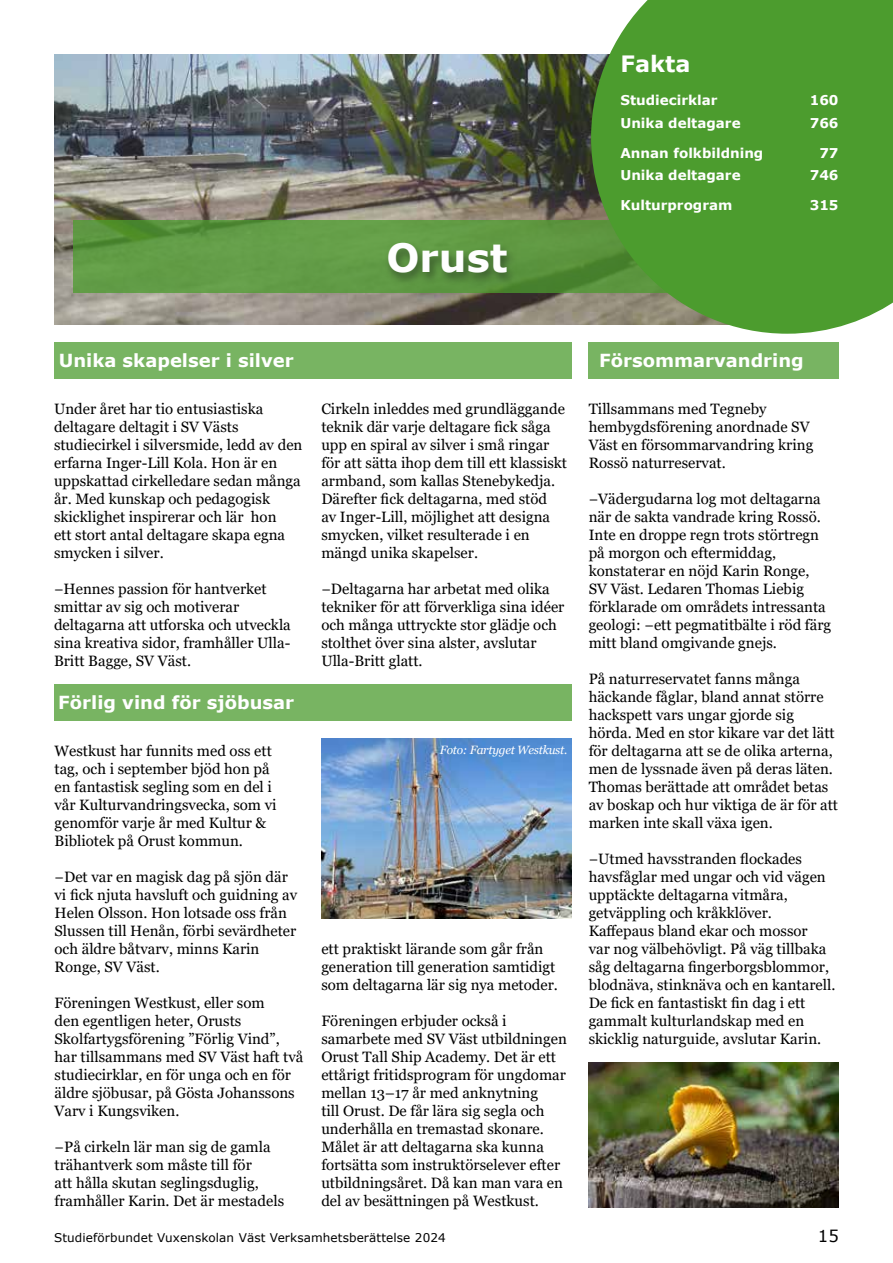
<style>
.page{position:relative;width:893px;height:1263px;background:#fff}
.page>*{position:absolute;margin:0;border:0;box-sizing:border-box;transform-origin:0 0}
.t1{font:700 39px "Verdana";color:#fefefe}
.t2{font:700 22.5px "Verdana";color:#fff}
.t3{font:700 18px "Verdana";color:#fff}
.t4{font:16.5px "Verdana";color:#000}
.t5{font:15px/18px "Georgia";color:#000}
.t6{font:700 13.5px/22.5px "Verdana";color:#fff}
.t7{font:12px "Verdana";letter-spacing:.01em;color:#000}
.t8{font:italic 12px "Georgia";letter-spacing:-.025em;color:#fff}
</style>
<div class="page">
<img style="left:54px;top:54px;width:537px;height:270px">
<svg style="left:591px;top:0;width:302px;height:334px;background:#589f3c"></svg>
<div style="left:54px;top:684px;width:518px;height:36px;background:#78b462"></div>
<div style="left:589px;top:342px;width:250px;height:36px;background:#78b462"></div>
<svg style="left:73px;top:221px;width:748px;height:72px;background:#59993c"></svg>
<div style="left:383px;top:241px;width:135px;height:45px;background:#2f4827;opacity:.75"></div>
<div style="left:55px;top:342px;width:517px;height:36px;background:#78b462"></div>
<img style="left:321px;top:738px;width:251px;height:180px">
<img style="left:589px;top:1062px;width:250px;height:145px">
<h1 class="t1" style="left:386px;top:230px;width:123px">Orust</h1>
<h2 class="t2" style="left:620px;top:48px;width:72px">Fakta</h2>
<p class="t6" style="left:620px;top:89px;width:122px">Studiecirklar<br>Unika deltagare</p>
<p class="t6" style="left:620px;top:141px;width:144px">Annan folkbildning<br>Unika deltagare</p>
<p class="t6" style="left:620px;top:194px;width:113px">Kulturprogram</p>
<p class="t6" style="left:810px;top:89px;width:30px">160<br>766</p>
<p class="t6" style="left:810px;top:141px;width:30px;text-align:right">77<br>746</p>
<p class="t6" style="left:810px;top:194px;width:30px">315</p>
<p class="t3" style="left:59px;top:348px;width:236px">Unika skapelser i silver</p>
<p class="t5" style="left:54px;top:400px;width:250px">Under året har tio entusiastiska deltagare deltagit i SV Västs studiecirkel i silversmide, ledd av den erfarna Inger-Lill Kola. Hon är en uppskattad cirkelledare sedan många år. Med kunskap och pedagogisk skicklighet inspirerar och lär hon<br>ett stort antal deltagare skapa egna smycken i silver.</p>
<p class="t5" style="left:54px;top:580px;width:238px">−Hennes passion för hantverket smittar av sig och motiverar deltagarna att utforska och utveckla sina kreativa sidor, framhåller Ulla-<br>Britt Bagge, SV Väst.</p>
<p class="t3" style="left:58px;top:690px;width:237px">Förlig vind för sjöbusar</p>
<p class="t5" style="left:55px;top:742px;width:224px">Westkust har funnits med oss ett tag, och i september bjöd hon på en fantastisk segling som en del i vår Kulturvandringsvecka, som vi genomför varje år med Kultur &amp;<br>Bibliotek på Orust kommun.</p>
<p class="t5" style="left:55px;top:868px;width:244px">−Det var en magisk dag på sjön där vi fick njuta havsluft och guidning av<br>Helen Olsson. Hon lotsade oss från<br>Slussen till Henån, förbi sevärdheter och äldre båtvarv, minns Karin<br>Ronge, SV Väst.</p>
<p class="t5" style="left:55px;top:994px;width:250px">Föreningen Westkust, eller som<br>den egentligen heter, Orusts<br>Skolfartygsförening ”Förlig Vind”, har tillsammans med SV Väst haft två studiecirklar, en för unga och en för äldre sjöbusar, på Gösta Johanssons<br>Varv i Kungsviken.</p>
<p class="t5" style="left:55px;top:1138px;width:231px">−På cirkeln lär man sig de gamla trähantverk som måste till för<br>att hålla skutan seglingsduglig, framhåller Karin. Det är mestadels</p>
<p class="t5" style="left:321px;top:400px;width:247px">Cirkeln inleddes med grundläggande teknik där varje deltagare fick såga upp en spiral av silver i små ringar för att sätta ihop dem till ett klassiskt armband, som kallas Stenebykedja.<br>Därefter fick deltagarna, med stöd<br>av Inger-Lill, möjlighet att designa smycken, vilket resulterade i en mängd unika skapelser.</p>
<p class="t5" style="left:321px;top:580px;width:245px">−Deltagarna har arbetat med olika tekniker för att förverkliga sina idéer och många uttryckte stor glädje och stolthet över sina alster, avslutar Ulla-Britt glatt.</p>
<p class="t8" style="left:440px;top:742px;width:129px">Foto: Fartyget Westkust.</p>
<p class="t5" style="left:321px;top:940px;width:238px">ett praktiskt lärande som går från generation till generation samtidigt som deltagarna lär sig nya metoder.</p>
<p class="t5" style="left:321px;top:1012px;width:247px">Föreningen erbjuder också i samarbete med SV Väst utbildningen Orust Tall Ship Academy. Det är ett ettårigt fritidsprogram för ungdomar mellan 13–17 år med anknytning<br>till Orust. De får lära sig segla och underhålla en tremastad skonare.<br>Målet är att deltagarna ska kunna fortsätta som instruktörselever efter utbildningsåret. Då kan man vara en del av besättningen på Westkust.</p>
<p class="t3" style="left:599px;top:348px;width:206px">Försommarvandring</p>
<p class="t5" style="left:589px;top:400px;width:226px">Tillsammans med Tegneby hembygdsförening anordnade SV<br>Väst en försommarvandring kring<br>Rossö naturreservat.</p>
<p class="t5" style="left:589px;top:490px;width:244px">−Vädergudarna log mot deltagarna när de sakta vandrade kring Rossö.<br>Inte en droppe regn trots störtregn på morgon och eftermiddag, konstaterar en nöjd Karin Ronge, SV Väst. Ledaren Thomas Liebig förklarade om områdets intressanta geologi: −ett pegmatitbälte i röd färg mitt bland omgivande gnejs.</p>
<p class="t5" style="left:589px;top:670px;width:251px">På naturreservatet fanns många häckande fåglar, bland annat större hackspett vars ungar gjorde sig hörda. Med en stor kikare var det lätt för deltagarna att se de olika arterna, men de lyssnade även på deras läten.<br>Thomas berättade att området betas av boskap och hur viktiga de är för att marken inte skall växa igen.</p>
<p class="t5" style="left:589px;top:850px;width:248px">−Utmed havsstranden flockades havsfåglar med ungar och vid vägen upptäckte deltagarna vitmåra, getväppling och kråkklöver.<br>Kaffepaus bland ekar och mossor<br>var nog välbehövligt. På väg tillbaka såg deltagarna fingerborgsblommor, blodnäva, stinknäva och en kantarell.<br>De fick en fantastiskt fin dag i ett gammalt kulturlandskap med en skicklig naturguide, avslutar Karin.</p>
<p class="t7" style="left:54px;top:1229px;width:393px">Studieförbundet Vuxenskolan Väst Verksamhetsberättelse 2024</p>
<p class="t4" style="left:818px;top:1225px;width:23px">15</p>
</div>
